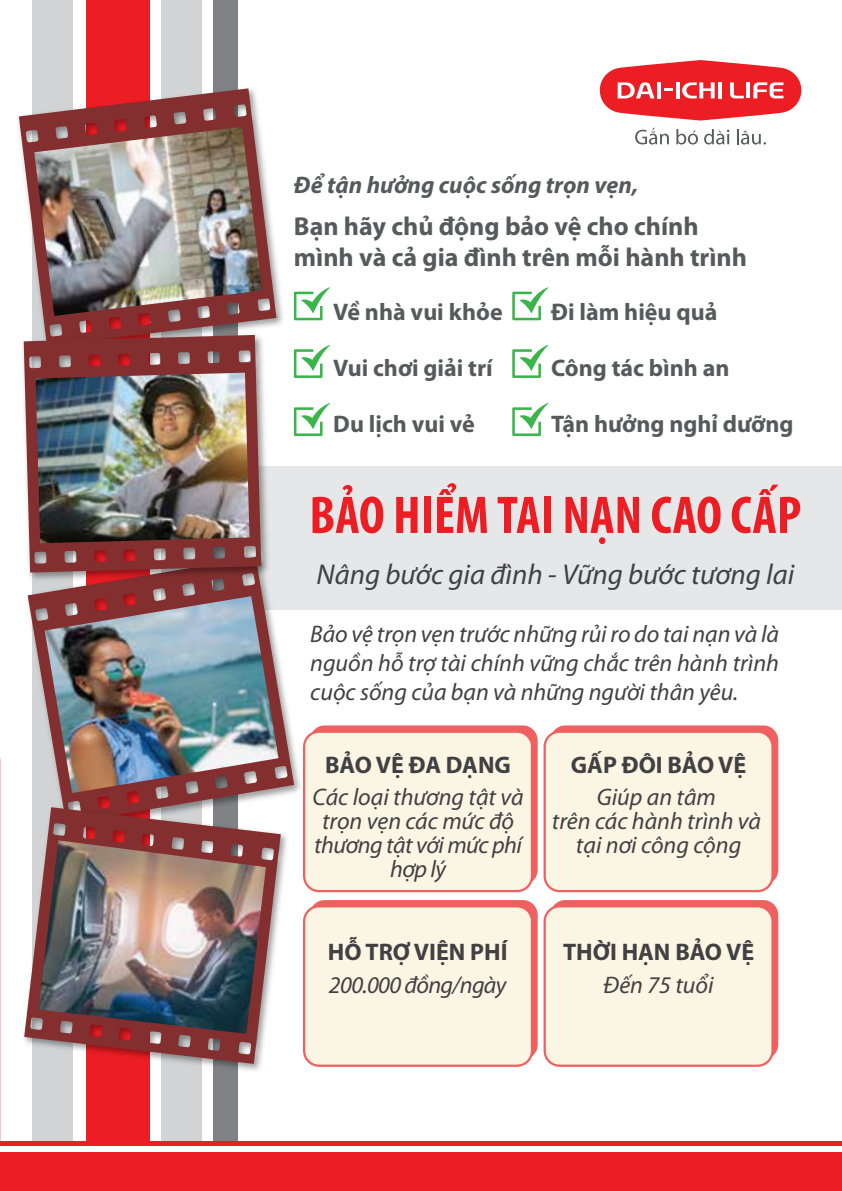
<style>
.page{position:relative;width:842px;height:1191px;background:#fff}
.page>*{position:absolute;margin:0;border:0;box-sizing:border-box;transform-origin:0 0}
.t1{font:700 condensed 53.4px "Myriad Pro";color:#ed1d24}
.t2{font:italic 28.8px "Myriad Pro";color:#414042}
.t3{font:700 26px/30px "Myriad Pro";color:#58595b}
.t4{font:italic 24px/24px "Myriad Pro";color:#414042;text-align:center}
.t5{font:700 24px "Myriad Pro";color:#58595b}
.t6{font:700 24px "Myriad Pro";color:#414042}
.t7{font:italic 700 24px "Myriad Pro";color:#58595b}
.t8{font:italic 24px "Myriad Pro";letter-spacing:-.025em;color:#414042}
</style>
<div class="page">
<img style="left:0;top:769px;width:1px;height:422px">
<div style="left:310px;top:725px;width:228px;height:160px;background:#f16060;border-radius:15px"></div>
<div style="left:246px;top:466px;width:596px;height:144px;background:#e6e7e8"></div>
<div style="left:32px;top:0;width:41px;height:1191px;background:#d1d3d4"></div>
<div style="left:161px;top:0;width:41px;height:1191px;background:#d1d3d4"></div>
<div style="left:213px;top:0;width:25px;height:1191px;background:#808285"></div>
<div style="left:86px;top:0;width:64px;height:1191px;background:#ed1d24"></div>
<div style="left:304px;top:731px;width:228px;height:160px;background:#fbf5e4;border-radius:15px"></div>
<div style="left:303px;top:730px;width:230px;height:162px;border:2px solid #f16060;border-radius:15px"></div>
<div style="left:550px;top:725px;width:228px;height:160px;background:#f16060;border-radius:15px"></div>
<div style="left:545px;top:731px;width:227px;height:160px;background:#fbf5e4;border-radius:15px"></div>
<div style="left:543px;top:730px;width:231px;height:162px;border:2px solid #f16060;border-radius:15px"></div>
<div style="left:310px;top:900px;width:228px;height:159px;background:#f16060;border-radius:15px"></div>
<div style="left:304px;top:906px;width:228px;height:159px;background:#fbf5e4;border-radius:15px"></div>
<div style="left:303px;top:905px;width:230px;height:161px;border:2px solid #f16060;border-radius:15px"></div>
<div style="left:550px;top:900px;width:228px;height:159px;background:#f16060;border-radius:15px"></div>
<div style="left:545px;top:906px;width:227px;height:159px;background:#fbf5e4;border-radius:15px"></div>
<div style="left:543px;top:905px;width:231px;height:161px;border:2px solid #f16060;border-radius:15px"></div>
<svg style="left:294px;top:287px;width:36px;height:33px"></svg>
<svg style="left:294px;top:345px;width:36px;height:33px"></svg>
<svg style="left:294px;top:403px;width:36px;height:33px"></svg>
<svg style="left:512px;top:287px;width:36px;height:33px"></svg>
<svg style="left:512px;top:345px;width:36px;height:33px"></svg>
<svg style="left:512px;top:403px;width:36px;height:33px"></svg>
<svg style="left:19px;top:88px;width:257px;height:241px"></svg>
<img style="left:34px;top:127px;width:228px;height:189px">
<img style="left:27px;top:595px;width:279px;height:240px">
<svg style="left:28px;top:584px;width:266px;height:239px"></svg>
<img style="left:45px;top:596px;width:234px;height:197px">
<img style="left:22px;top:329px;width:246px;height:255px">
<svg style="left:24px;top:335px;width:237px;height:237px;background:#8e4445"></svg>
<img style="left:36px;top:373px;width:213px;height:170px">
<img style="left:27px;top:801px;width:266px;height:270px">
<svg style="left:24px;top:807px;width:257px;height:257px"></svg>
<img style="left:38px;top:840px;width:228px;height:193px">
<div style="left:0;top:1143px;width:842px;height:48px;background:#fff"></div>
<div style="left:0;top:1141px;width:842px;height:5px;background:#ed1d24"></div>
<div style="left:0;top:1152px;width:842px;height:39px;background:#ed1d24"></div>
<svg style="left:600px;top:60px;width:201px;height:60px"></svg>
<svg style="left:635px;top:128px;width:34px;height:16px"></svg>
<svg style="left:676px;top:129px;width:22px;height:15px"></svg>
<svg style="left:704px;top:129px;width:25px;height:15px"></svg>
<svg style="left:737px;top:129px;width:29px;height:16px"></svg>
<p class="t7" style="left:294px;top:170px;width:346px">Để tận hưởng cuộc sống trọn vẹn,</p>
<p class="t3" style="left:294px;top:211px;width:455px">Bạn hãy chủ động bảo vệ cho chính mình và cả gia đình trên mỗi hành trình</p>
<p class="t5" style="left:333px;top:296px;width:171px">Về nhà vui khỏe</p>
<p class="t5" style="left:333px;top:352px;width:161px">Vui chơi giải trí</p>
<p class="t5" style="left:333px;top:408px;width:143px">Du lịch vui vẻ</p>
<p class="t5" style="left:551px;top:296px;width:168px">Đi làm hiệu quả</p>
<p class="t5" style="left:551px;top:352px;width:180px">Công tác bình an</p>
<p class="t5" style="left:551px;top:408px;width:244px">Tận hưởng nghỉ dưỡng</p>
<h1 class="t1" style="left:309px;top:482px;width:493px">BẢO HIỂM TAI NẠN CAO CẤP</h1>
<p class="t2" style="left:317px;top:556px;width:479px">Nâng bước gia đình - Vững bước tương lai</p>
<p class="t4" style="left:310px;top:619px;width:470px;line-height:28.8px;text-align:justify">Bảo vệ trọn vẹn trước những rủi ro do tai nạn và là nguồn hỗ trợ tài chính vững chắc trên hành trình cuộc sống của bạn và những người thân yêu.</p>
<p class="t6" style="left:325px;top:749px;width:187px">BẢO VỆ ĐA DẠNG</p>
<p class="t6" style="left:571px;top:749px;width:177px">GẤP ĐÔI BẢO VỆ</p>
<p class="t4" style="left:313px;top:784px;width:212px">Các loại thương tật và trọn vẹn các mức độ thương tật với mức phí hợp lý</p>
<p class="t4" style="left:552px;top:784px;width:210px">Giúp an tâm<br>trên các hành trình và tại nơi công cộng</p>
<p class="t6" style="left:328px;top:936px;width:181px">HỖ TRỢ VIỆN PHÍ</p>
<p class="t6" style="left:563px;top:936px;width:193px">THỜI HẠN BẢO VỆ</p>
<p class="t8" style="left:329px;top:970px;width:179px">200.000 đồng/ngày</p>
<p class="t4" style="left:603px;top:973px;width:112px">Đến 75 tuổi</p>
</div>
